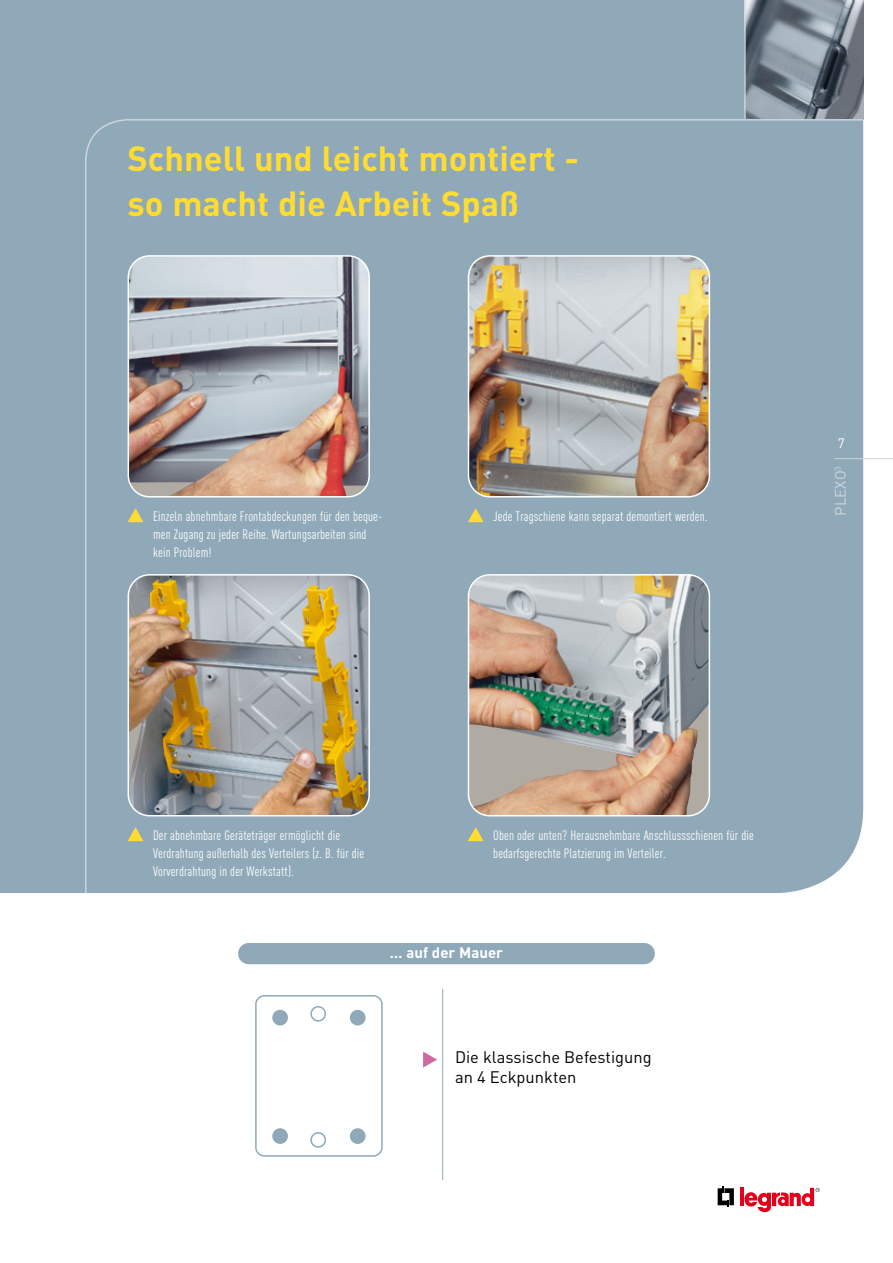
<style>
.page{position:relative;width:893px;height:1263px;background:#fff}
.page>*{position:absolute;margin:0;border:0;box-sizing:border-box;transform-origin:0 0}
.t1{font:700 34.5px/45px "DIN Pro";color:#ffdc31}
.t2{font:16.5px/19.8px "DIN Pro";color:#000}
.t3{font:700 15px "DIN Pro";color:#fff}
.t4{font:15px "DIN Pro";color:#cdd6db}
.t5{font:condensed 13.5px/18px "DIN Pro";letter-spacing:.01em;color:#fff}
.t6{font:13.5px "DIN Pro";color:#fff}
</style>
<div class="page">
<div style="left:0;top:0;width:744px;height:893px;background:#90a9b9"></div>
<svg style="left:718px;top:1187px;width:16px;height:20px"></svg>
<hr style="left:740px;top:1188px;width:4px;height:18px;background:#e2001a">
<svg style="left:744px;top:1188px;width:76px;height:24px"></svg>
<hr style="left:834px;top:458px;width:59px;height:1px;background:#cdd6db">
<img style="left:746px;top:0;width:117px;height:118px">
<div style="left:84px;top:118px;width:780px;height:775px;background:#90a9b9"></div>
<hr style="left:442px;top:989px;width:1px;height:191px;background:#90a9b9">
<img style="left:128px;top:575px;width:241px;height:241px">
<div style="left:128px;top:574px;width:242px;height:242px;border:2px solid #fff;border-radius:21px"></div>
<img style="left:468px;top:575px;width:241px;height:241px">
<div style="left:468px;top:574px;width:242px;height:242px;border:2px solid #fff;border-radius:21px"></div>
<div style="left:238px;top:943px;width:417px;height:21px;background:#90a9b9;border-radius:11px"></div>
<svg style="left:423px;top:1052px;width:14px;height:15px"></svg>
<hr style="left:744px;top:0;width:2px;height:119px;background:#cdd6db">
<img style="left:128px;top:256px;width:241px;height:241px">
<div style="left:128px;top:255px;width:242px;height:242px;border:2px solid #fff;border-radius:21px"></div>
<svg style="left:128px;top:508px;width:15px;height:14px"></svg>
<img style="left:468px;top:256px;width:241px;height:241px">
<div style="left:468px;top:255px;width:242px;height:242px;border:2px solid #fff;border-radius:21px"></div>
<svg style="left:468px;top:508px;width:16px;height:14px"></svg>
<svg style="left:128px;top:827px;width:15px;height:14px"></svg>
<svg style="left:468px;top:827px;width:16px;height:14px"></svg>
<div style="left:255px;top:995px;width:128px;height:162px;border:2px solid #90a9b9;border-radius:9px"></div>
<div style="left:273px;top:1129px;width:14px;height:14px;background:#90a9b9;border-radius:50%"></div>
<div style="left:272px;top:1128px;width:16px;height:16px;border:2px solid #90a9b9;border-radius:50%"></div>
<div style="left:351px;top:1129px;width:14px;height:14px;background:#90a9b9;border-radius:50%"></div>
<div style="left:350px;top:1128px;width:16px;height:16px;border:2px solid #90a9b9;border-radius:50%"></div>
<div style="left:273px;top:1010px;width:14px;height:15px;background:#90a9b9;border-radius:50%"></div>
<div style="left:272px;top:1010px;width:16px;height:15px;border:2px solid #90a9b9;border-radius:50%"></div>
<div style="left:351px;top:1010px;width:14px;height:15px;background:#90a9b9;border-radius:50%"></div>
<div style="left:350px;top:1010px;width:16px;height:15px;border:2px solid #90a9b9;border-radius:50%"></div>
<div style="left:310px;top:1132px;width:16px;height:16px;border:2px solid #90a9b9;border-radius:50%"></div>
<div style="left:310px;top:1006px;width:16px;height:16px;border:2px solid #90a9b9;border-radius:50%"></div>
<h1 class="t1" style="left:128px;top:135px;width:453px">Schnell und leicht montiert - so macht die Arbeit Spaß</h1>
<p class="t5" style="left:153px;top:507px;width:231px">Einzeln abnehmbare Frontabdeckungen für den beque&shy;men Zugang zu jeder Reihe. Wartungsarbeiten sind kein Problem!</p>
<p class="t5" style="left:493px;top:507px;width:216px">Jede Tragschiene kann separat demontiert werden.</p>
<p class="t6" style="left:838px;top:434px;width:9px">7</p>
<p class="t4" style="left:830px;top:516px;width:51px;rotate:-90deg">PLEXO<sup>3</sup></p>
<p class="t5" style="left:153px;top:826px;width:213px">Der abnehmbare Geräteträger ermöglicht die<br>Verdrahtung außerhalb des Verteilers (z. B. für die<br>Vorverdrahtung in der Werkstatt).</p>
<p class="t5" style="left:493px;top:826px;width:262px">Oben oder unten? Herausnehmbare Anschlussschienen für die bedarfsgerechte Platzierung im Verteiler.</p>
<p class="t3" style="left:390px;top:942px;width:115px">… auf der Mauer</p>
<p class="t2" style="left:455px;top:1046px;width:198px">Die klassische Befestigung an 4 Eckpunkten</p>
</div>
